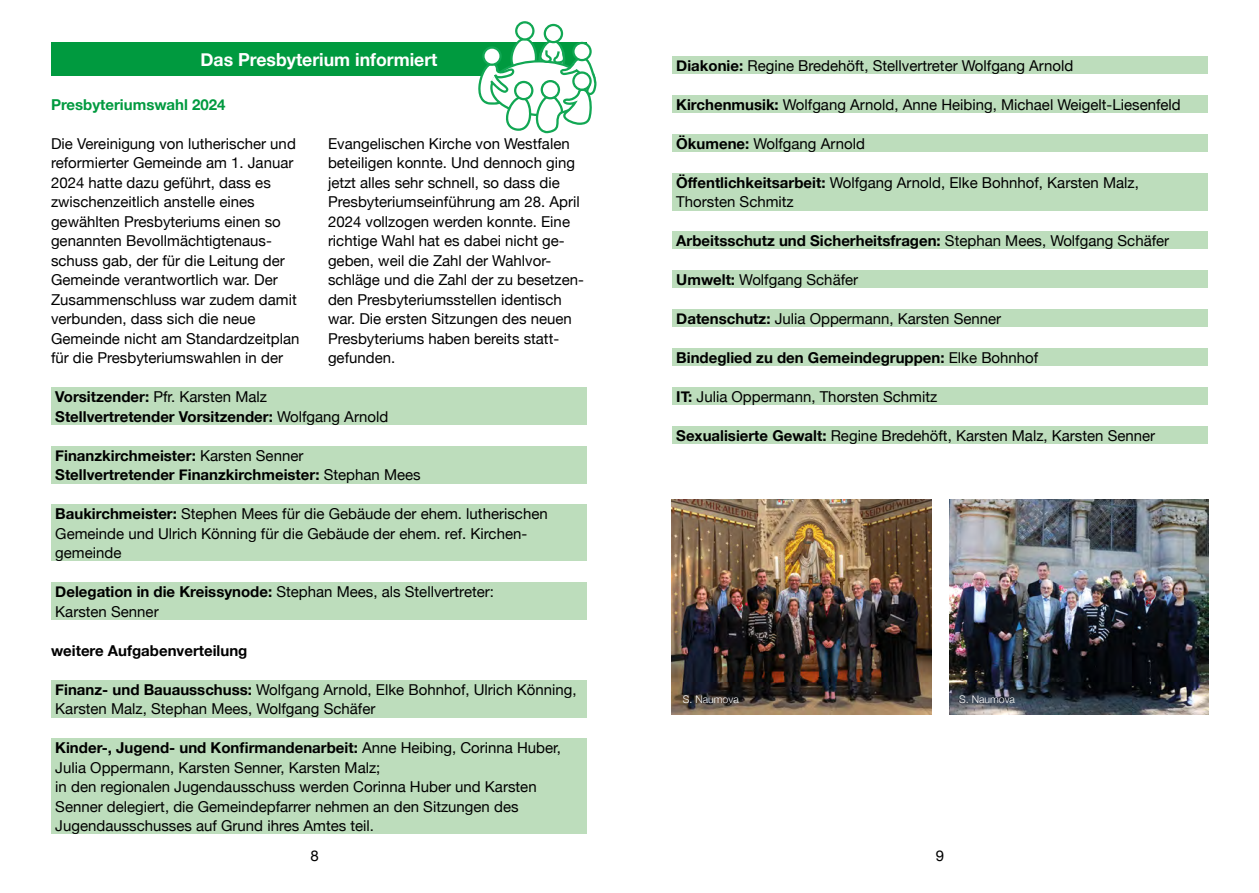
<style>
.page{position:relative;width:1259px;height:893px;background:#fff}
.page>*{position:absolute;margin:0;border:0;box-sizing:border-box;transform-origin:0 0}
.t1{font:700 18px "Helvetica Neue";color:#fff}
.t2{font:15px/19.5px "Helvetica Neue";color:#000}
.t3{font:700 15px/19.5px "Helvetica Neue";color:#000}
.t4{font:700 15px "Helvetica Neue";color:#009a3f}
.t5{font:300 10.5px "Helvetica Neue";color:#fff}
.s1{font-weight:400}
.s2{font-weight:700}
</style>
<div class="page">
<div style="left:51px;top:43px;width:536px;height:33px;background:#009a3f"></div>
<svg style="left:478px;top:21px;width:119px;height:112px"></svg>
<img style="left:672px;top:500px;width:259px;height:214px">
<img style="left:949px;top:500px;width:259px;height:214px">
<div style="left:51px;top:387px;width:536px;height:38px;background:#bdddbc"></div>
<div style="left:51px;top:446px;width:536px;height:37px;background:#bdddbc"></div>
<div style="left:51px;top:504px;width:536px;height:57px;background:#bdddbc"></div>
<div style="left:51px;top:582px;width:536px;height:38px;background:#bdddbc"></div>
<div style="left:51px;top:680px;width:536px;height:37px;background:#bdddbc"></div>
<div style="left:51px;top:738px;width:536px;height:96px;background:#bdddbc"></div>
<div style="left:672px;top:56px;width:536px;height:18px;background:#bdddbc"></div>
<div style="left:672px;top:95px;width:536px;height:18px;background:#bdddbc"></div>
<div style="left:672px;top:134px;width:536px;height:18px;background:#bdddbc"></div>
<div style="left:672px;top:173px;width:536px;height:37px;background:#bdddbc"></div>
<div style="left:672px;top:231px;width:536px;height:18px;background:#bdddbc"></div>
<div style="left:672px;top:270px;width:536px;height:18px;background:#bdddbc"></div>
<div style="left:672px;top:309px;width:536px;height:18px;background:#bdddbc"></div>
<div style="left:672px;top:348px;width:536px;height:18px;background:#bdddbc"></div>
<div style="left:672px;top:387px;width:536px;height:18px;background:#bdddbc"></div>
<div style="left:672px;top:426px;width:536px;height:18px;background:#bdddbc"></div>
<p class="t1" style="left:201px;top:45px;width:238px">Das Presbyterium informiert</p>
<p class="t4" style="left:51px;top:92px;width:176px">Presbyteriumswahl 2024</p>
<p class="t2" style="left:51px;top:134px;width:250px">Die Vereinigung von lutherischer und reformierter Gemeinde am 1. Januar 2024 hatte dazu geführt, dass es zwischenzeitlich anstelle eines gewählten Presbyteriums einen so genannten Bevollmächtigtenaus&shy;schuss gab, der für die Leitung der Gemeinde verantwortlich war. Der Zusammenschluss war zudem damit verbunden, dass sich die neue Gemeinde nicht am Standardzeitplan für die Presbyteriumswahlen in der</p>
<p class="t2" style="left:328px;top:134px;width:257px">Evangelischen Kirche von Westfalen beteiligen konnte. Und dennoch ging jetzt alles sehr schnell, so dass die Presbyteriumseinführung am 28. April 2024 vollzogen werden konnte. Eine richtige Wahl hat es dabei nicht ge&shy;geben, weil die Zahl der Wahlvor&shy;schläge und die Zahl der zu besetzen&shy;den Presbyteriumsstellen identisch war. Die ersten Sitzungen des neuen Presbyteriums haben bereits statt&shy;gefunden.</p>
<p class="t3" style="left:55px;top:387px;width:335px">Vorsitzender: <span class="s1">Pfr. Karsten Malz<br></span>Stellvertretender Vorsitzender: <span class="s1">Wolfgang Arnold</span></p>
<p class="t3" style="left:55px;top:446px;width:367px">Finanzkirchmeister: <span class="s1">Karsten Senner<br></span>Stellvertretender Finanzkirchmeister: <span class="s1">Stephan Mees</span></p>
<p class="t2" style="left:55px;top:505px;width:494px"><span class="s2">Baukirchmeister:</span> Stephen Mees für die Gebäude der ehem. lutherischen<br>Gemeinde und Ulrich Könning für die Gebäude der ehem. ref. Kirchen&shy;gemeinde</p>
<p class="t2" style="left:55px;top:583px;width:440px"><span class="s2">Delegation in die Kreissynode:</span> Stephan Mees, als Stellvertreter:<br>Karsten Senner</p>
<p class="t3" style="left:51px;top:641px;width:198px">weitere Aufgabenverteilung</p>
<p class="t2" style="left:55px;top:680px;width:523px"><span class="s2">Finanz- und Bauausschuss:</span> Wolfgang Arnold, Elke Bohnhof, Ulrich Könning,<br>Karsten Malz, Stephan Mees, Wolfgang Schäfer</p>
<p class="t2" style="left:55px;top:739px;width:507px"><span class="s2">Kinder-, Jugend- und Konfirmandenarbeit:</span> Anne Heibing, Corinna Huber, Julia Oppermann, Karsten Senner, Karsten Malz;<br>in den regionalen Jugendausschuss werden Corinna Huber und Karsten Senner delegiert, die Gemeindepfarrer nehmen an den Sitzungen des Jugendausschusses auf Grund ihres Amtes teil.</p>
<p class="t2" style="left:676px;top:56px;width:398px"><span class="s2">Diakonie:</span> Regine Bredehöft, Stellvertreter Wolfgang Arnold</p>
<p class="t2" style="left:676px;top:95px;width:506px"><span class="s2">Kirchenmusik:</span> Wolfgang Arnold, Anne Heibing, Michael Weigelt-Liesenfeld</p>
<p class="t2" style="left:676px;top:134px;width:190px"><span class="s2">Ökumene:</span> Wolfgang Arnold</p>
<p class="t2" style="left:676px;top:173px;width:464px"><span class="s2">Öffentlichkeitsarbeit:</span> Wolfgang Arnold, Elke Bohnhof, Karsten Malz,<br>Thorsten Schmitz</p>
<p class="t3" style="left:676px;top:231px;width:494px">Arbeitsschutz und Sicherheitsfragen: <span class="s1">Stephan Mees, Wolfgang Schäfer</span></p>
<p class="t2" style="left:676px;top:271px;width:183px"><span class="s2">Umwelt:</span> Wolfgang Schäfer</p>
<p class="t2" style="left:676px;top:310px;width:326px"><span class="s2">Datenschutz:</span> Julia Oppermann, Karsten Senner</p>
<p class="t3" style="left:676px;top:348px;width:363px">Bindeglied zu den Gemeindegruppen: <span class="s1">Elke Bohnhof</span></p>
<p class="t2" style="left:676px;top:388px;width:262px"><span class="s2">IT:</span> Julia Oppermann, Thorsten Schmitz</p>
<p class="t2" style="left:676px;top:427px;width:480px"><span class="s2">Sexualisierte Gewalt:</span> Regine Bredehöft, Karsten Malz, Karsten Senner</p>
<p class="t5" style="left:683px;top:691px;width:57px">S. Naumova</p>
<p class="t5" style="left:959px;top:691px;width:57px">S. Naumova</p>
<p class="t2" style="left:310px;top:846px;width:10px">8</p>
<p class="t2" style="left:936px;top:846px;width:10px">9</p>
</div>
